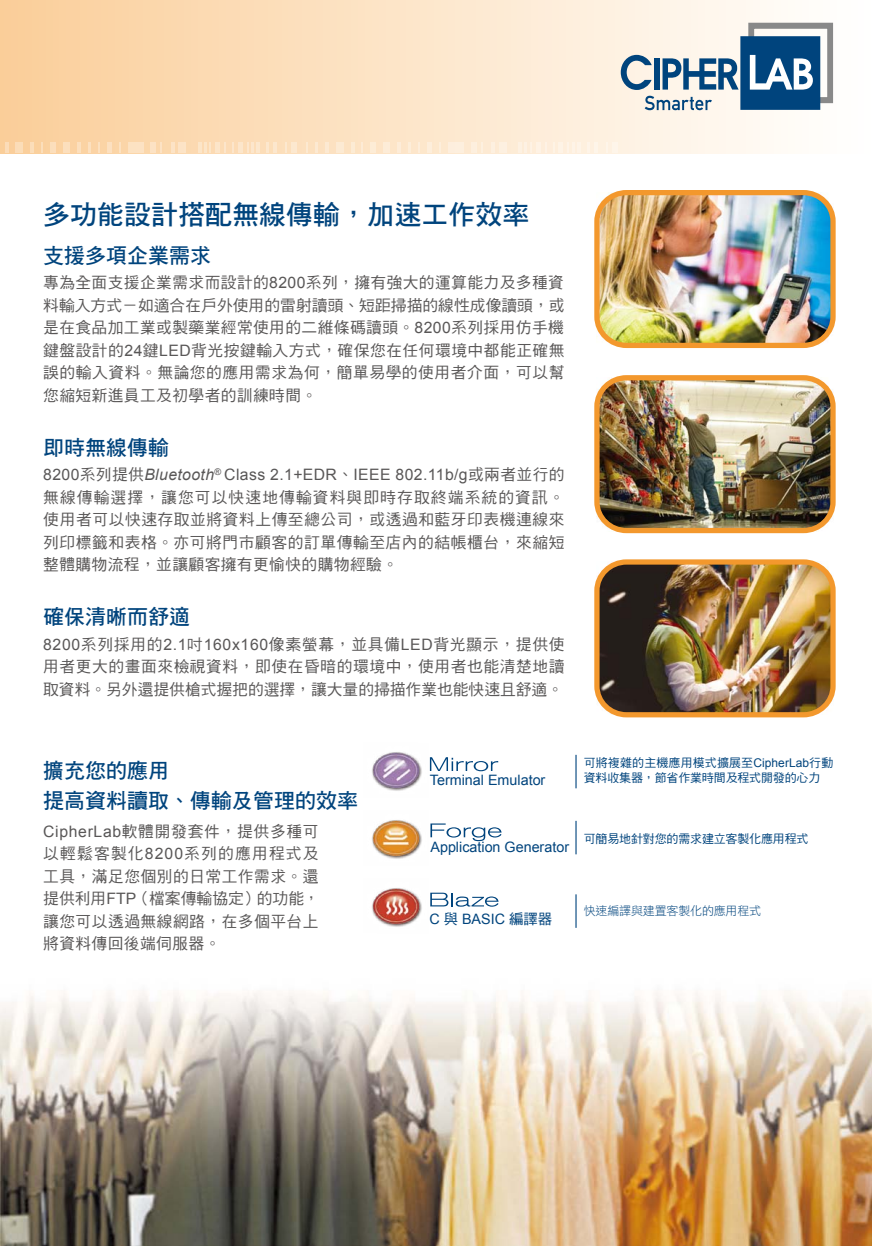
<style>
.page{position:relative;width:872px;height:1246px;background:#fff}
.page>*{position:absolute;margin:0;border:0;box-sizing:border-box;transform-origin:0 0}
.t1{font:27px "DF Hei Std W7";color:#00447d}
.t2{font:21px/30px "DF Hei Std W7";color:#00447d}
.t3{font:15.75px/22.5px "DF Hei Std W5";letter-spacing:.03em;color:#595757;text-align:justify}
.t4{font:14.4px "Arial";color:#00447d}
.t5{font:12px/15px "DF Hei Std W5";letter-spacing:-.015em;color:#00447d}
.t6{font:12px "DF Hei Std W3";letter-spacing:-.015em;color:#00447d}
.s1{font-family:"Arial"}
.s2{font-family:"Arial";font-style:italic}
.s3{font-family:"DF Hei Std W5"}
</style>
<div class="page">
<img style="left:600px;top:196px;width:229px;height:146px">
<img style="left:600px;top:381px;width:231px;height:146px">
<img style="left:600px;top:565px;width:233px;height:146px">
<img style="left:0;top:892px;width:872px;height:354px">
<div style="left:0;top:0;width:872px;height:153px;background:linear-gradient(to right,#face9a,#fff)"></div>
<svg style="left:621px;top:22px;width:213px;height:88px"></svg>
<div style="left:128px;top:142px;width:15px;height:11px;background:#fce2c2"></div>
<svg style="left:171px;top:142px;width:3px;height:11px"></svg>
<svg style="left:224px;top:142px;width:2px;height:11px"></svg>
<div style="left:215px;top:142px;width:5px;height:11px;background:#fce5c9"></div>
<div style="left:150px;top:142px;width:6px;height:11px;background:#fce2c4"></div>
<div style="left:178px;top:142px;width:8px;height:11px;background:#fce3c6"></div>
<svg style="left:198px;top:142px;width:13px;height:11px"></svg>
<hr style="left:273px;top:142px;width:4px;height:11px;background:#fce7cd">
<svg style="left:285px;top:142px;width:2px;height:11px"></svg>
<svg style="left:232px;top:142px;width:2px;height:11px"></svg>
<div style="left:238px;top:142px;width:5px;height:11px;background:#fce6cb"></div>
<div style="left:291px;top:142px;width:6px;height:11px;background:#fce8cf"></div>
<svg style="left:266px;top:142px;width:3px;height:11px"></svg>
<svg style="left:247px;top:142px;width:13px;height:11px"></svg>
<div style="left:63px;top:142px;width:7px;height:11px;background:#fcdfbd"></div>
<hr style="left:30px;top:142px;width:4px;height:11px;background:#fbddb9">
<svg style="left:41px;top:142px;width:2px;height:11px"></svg>
<div style="left:50px;top:142px;width:6px;height:11px;background:#fbdebb"></div>
<div style="left:16px;top:142px;width:7px;height:11px;background:#fbddb8"></div>
<svg style="left:5px;top:142px;width:3px;height:11px"></svg>
<svg style="left:119px;top:142px;width:2px;height:11px"></svg>
<div style="left:107px;top:142px;width:5px;height:11px;background:#fce0c0"></div>
<svg style="left:77px;top:142px;width:3px;height:11px"></svg>
<svg style="left:88px;top:142px;width:3px;height:11px"></svg>
<div style="left:448px;top:142px;width:16px;height:11px;background:#fdefde"></div>
<hr style="left:491px;top:142px;width:4px;height:11px;background:#fdf0e0">
<svg style="left:544px;top:142px;width:2px;height:11px"></svg>
<div style="left:536px;top:142px;width:5px;height:11px;background:#fef2e5"></div>
<div style="left:471px;top:142px;width:5px;height:11px;background:#fdefde"></div>
<div style="left:499px;top:142px;width:7px;height:11px;background:#fdf0e0"></div>
<hr style="left:518px;top:142px;width:4px;height:11px;background:#fdf1e2">
<svg style="left:524px;top:142px;width:7px;height:11px"></svg>
<svg style="left:552px;top:142px;width:2px;height:11px"></svg>
<div style="left:558px;top:142px;width:5px;height:11px;background:#fef3e6"></div>
<div style="left:612px;top:142px;width:6px;height:11px;background:#fef5e9"></div>
<svg style="left:587px;top:142px;width:10px;height:11px"></svg>
<hr style="left:577px;top:142px;width:4px;height:11px;background:#fef3e7">
<svg style="left:567px;top:142px;width:7px;height:11px"></svg>
<div style="left:383px;top:142px;width:7px;height:11px;background:#fdecd8"></div>
<svg style="left:350px;top:142px;width:4px;height:11px"></svg>
<div style="left:370px;top:142px;width:6px;height:11px;background:#fdecd6"></div>
<div style="left:336px;top:142px;width:7px;height:11px;background:#fcead3"></div>
<hr style="left:325px;top:142px;width:4px;height:11px;background:#fce9d2">
<svg style="left:306px;top:142px;width:2px;height:11px"></svg>
<svg style="left:315px;top:142px;width:3px;height:11px"></svg>
<svg style="left:439px;top:142px;width:2px;height:11px"></svg>
<div style="left:427px;top:142px;width:5px;height:11px;background:#fdeedb"></div>
<hr style="left:397px;top:142px;width:4px;height:11px;background:#fdecd8">
<svg style="left:418px;top:142px;width:2px;height:11px"></svg>
<svg style="left:408px;top:142px;width:3px;height:11px"></svg>
<div style="left:594px;top:190px;width:241px;height:158px;border:5px solid #f3982d;border-radius:29px"></div>
<div style="left:594px;top:375px;width:241px;height:158px;border:5px solid #f3982d;border-radius:29px"></div>
<div style="left:594px;top:559px;width:241px;height:158px;border:5px solid #f3982d;border-radius:29px"></div>
<hr style="left:575px;top:755px;width:1px;height:33px;background:#00447d">
<svg style="left:430px;top:757px;width:68px;height:14px"></svg>
<img style="left:372px;top:752px;width:50px;height:39px">
<svg style="left:430px;top:823px;width:71px;height:18px"></svg>
<img style="left:372px;top:820px;width:50px;height:39px">
<hr style="left:575px;top:821px;width:1px;height:33px;background:#00447d">
<hr style="left:575px;top:894px;width:1px;height:34px;background:#00447d">
<svg style="left:430px;top:893px;width:68px;height:14px"></svg>
<img style="left:362px;top:888px;width:67px;height:46px">
<p class="t1" style="left:43px;top:199px;width:487px">多功能設計搭配無線傳輸，加速工作效率</p>
<p class="t2" style="left:43px;top:240px;width:169px">支援多項企業需求</p>
<p class="t3" style="left:43px;top:271px;width:523px">專為全面支援企業需求而設計的<span class="s1">8200</span>系列，擁有強大的運算能力及多種資料輸入方式－如適合在戶外使用的雷射讀頭、短距掃描的線性成像讀頭，或是在食品加工業或製藥業經常使用的二維條碼讀頭。<span class="s1">8200</span>系列採用仿手機鍵盤設計的<span class="s1">24</span>鍵<span class="s1">LED</span>背光按鍵輸入方式，確保您在任何環境中都能正確無誤的輸入資料。無論您的應用需求為何，簡單易學的使用者介面，可以幫您縮短新進員工及初學者的訓練時間。</p>
<p class="t2" style="left:43px;top:432px;width:127px">即時無線傳輸</p>
<p class="t3" style="left:43px;top:463px;width:523px"><span class="s1">8200</span>系列提供<span class="s2">Bluetooth</span><sup>®</sup> <span class="s1">Class 2.1+EDR</span>、<span class="s1">IEEE 802.11b/g</span>或兩者並行的無線傳輸選擇，讓您可以快速地傳輸資料與即時存取終端系統的資訊。使用者可以快速存取並將資料上傳至總公司，或透過和藍牙印表機連線來列印標籤和表格。亦可將門市顧客的訂單傳輸至店內的結帳櫃台，來縮短整體購物流程，並讓顧客擁有更愉快的購物經驗。</p>
<p class="t2" style="left:43px;top:602px;width:148px">確保清晰而舒適</p>
<p class="t3" style="left:43px;top:633px;width:523px"><span class="s1">8200</span>系列採用的<span class="s1">2.1</span>吋<span class="s1">160x160</span>像素螢幕，並具備<span class="s1">LED</span>背光顯示，提供使用者更大的畫面來檢視資料，即使在昏暗的環境中，使用者也能清楚地讀取資料。另外還提供槍式握把的選擇，讓大量的掃描作業也能快速且舒適。</p>
<p class="t2" style="left:43px;top:755px;width:316px">擴充您的應用<br>提高資料讀取、傳輸及管理的效率</p>
<p class="t3" style="left:43px;top:820px;width:278px"><span class="s1">CipherLab</span>軟體開發套件，提供多種可以輕鬆客製化<span class="s1">8200</span>系列的應用程式及工具，滿足您個別的日常工作需求。還提供利用<span class="s1">FTP</span>（檔案傳輸協定）的功能，讓您可以透過無線網路，在多個平台上將資料傳回後端伺服器。</p>
<p class="t4" style="left:430px;top:770px;width:117px">Terminal Emulator</p>
<p class="t5" style="left:584px;top:755px;width:251px">可將複雜的主機應用模式擴展至<span class="s1">CipherLab</span>行動資料收集器，節省作業時間及程式開發的心力</p>
<p class="t4" style="left:430px;top:838px;width:140px">Application Generator</p>
<p class="t5" style="left:584px;top:831px;width:226px">可簡易地針對您的需求建立客製化應用程式</p>
<p class="t4" style="left:429px;top:909px;width:124px">C <span class="s3">與</span> BASIC <span class="s3">編譯器</span></p>
<p class="t6" style="left:584px;top:904px;width:179px">快速編譯與建置客製化的應用程式</p>
</div>
